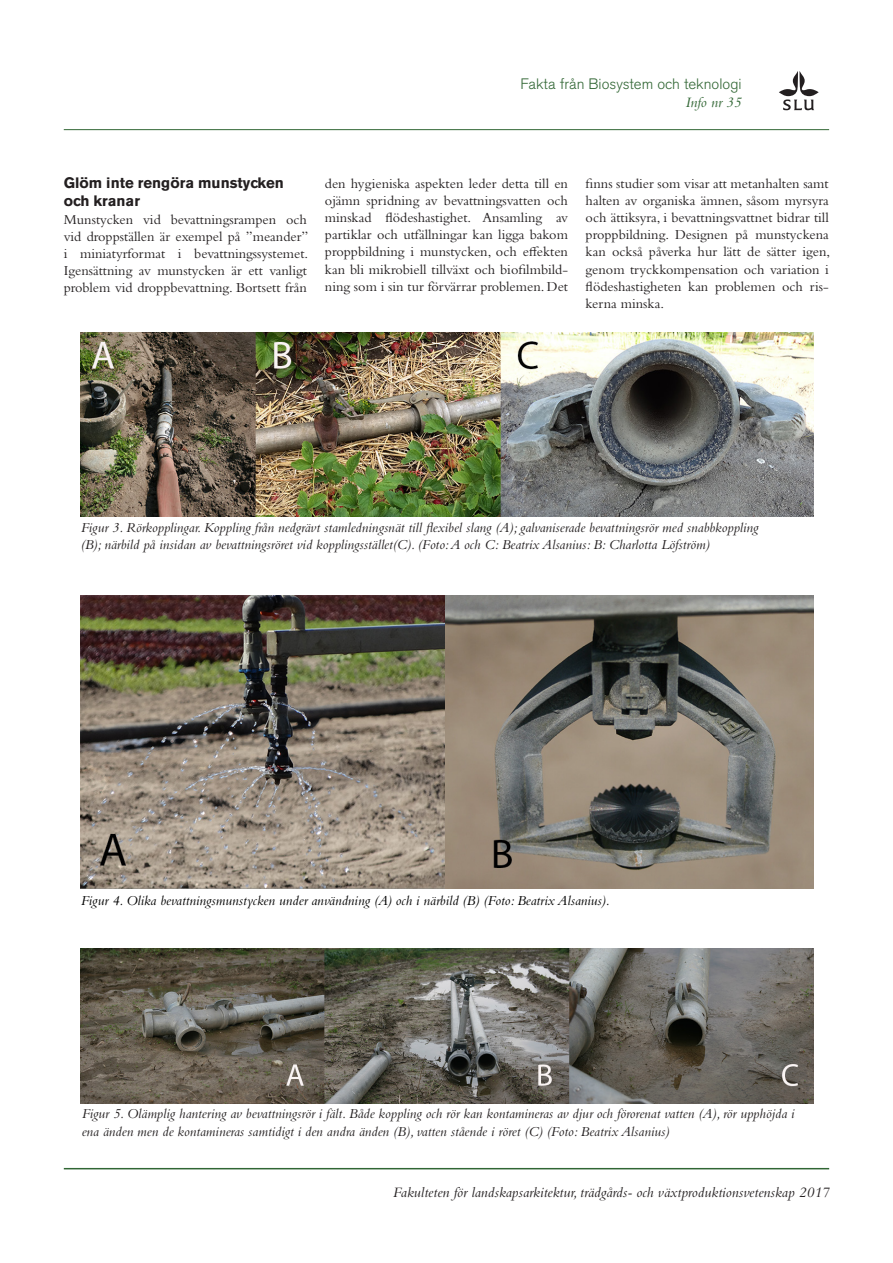
<style>
.page{position:relative;width:893px;height:1263px;background:#fff}
.page>*{position:absolute;margin:0;border:0;box-sizing:border-box;transform-origin:0 0}
.Fot{font:italic 15px "Bembo";color:#231f20}
.Underrubrik{font:700 15px/18px "Akzidenz Grotesk BE";color:#231f20}
.t1{font:300 15px "Akzidenz Grotesk BQ";color:#316634}
.t2{font:italic 15px "Bembo";color:#316634}
.Brödtext{font:14.25px/17.1px "Bembo Std";color:#231f20;text-align:justify}
.Bildtext{font:italic 14.25px/17.1px "Bembo Std";color:#231f20}
.Bildtext-2{font:italic 14.25px "Bembo Std";color:#000}
</style>
<div class="page">
<svg style="left:779px;top:71px;width:40px;height:39px"></svg>
<hr style="left:64px;top:1168px;width:765px;height:1px;background:#316634">
<hr style="left:64px;top:129px;width:765px;height:1px;background:#316634">
<img style="left:80px;top:333px;width:733px;height:184px">
<img style="left:80px;top:595px;width:733px;height:293px">
<img style="left:80px;top:948px;width:733px;height:155px">
<p class="t1" style="left:520px;top:76px;width:223px">Fakta från Biosystem och teknologi</p>
<p class="t2" style="left:686px;top:94px;width:57px">Info nr 35</p>
<p class="Underrubrik" style="left:64px;top:174px;width:222px">Glöm inte rengöra munstycken och kranar</p>
<p class="Brödtext" style="left:64px;top:210px;width:246px">Munstycken vid bevattningsrampen och vid droppställen är exempel på ”meander” i miniatyrformat i bevattningssystemet.<br>Igensättning av munstycken är ett vanligt problem vid droppbevattning. Bortsett från</p>
<p class="Brödtext" style="left:325px;top:175px;width:245px">den hygieniska aspekten leder detta till en ojämn spridning av bevattningsvatten och minskad flödeshastighet. Ansamling av partiklar och utfällningar kan ligga bakom proppbildning i munstycken, och effekten kan bli mikrobiell tillväxt och biofilmbild&shy;ning som i sin tur förvärrar problemen. Det</p>
<p class="Brödtext" style="left:586px;top:175px;width:246px">finns studier som visar att metanhalten samt halten av organiska ämnen, såsom myrsyra och ättiksyra, i bevattningsvattnet bidrar till proppbildning. Designen på munstyckena kan också påverka hur lätt de sätter igen, genom tryckkompensation och variation i flödeshastigheten kan problemen och ris&shy;kerna minska.</p>
<p class="Bildtext" style="left:81px;top:519px;width:679px">Figur 3. Rörkopplingar. Koppling från nedgrävt stamledningsnät till flexibel slang (A); galvaniserade bevattningsrör med snabbkoppling</p>
<p class="Bildtext" style="left:81px;top:536px;width:630px">(B); närbild på insidan av bevattningsröret vid kopplingsstället(C). (Foto: A och C: Beatrix Alsanius: B: Charlotta Löfström)</p>
<p class="Bildtext-2" style="left:81px;top:892px;width:531px">Figur 4. Olika bevattningsmunstycken under användning (A) och i närbild (B) (Foto: Beatrix Alsanius).</p>
<p class="Bildtext" style="left:82px;top:1105px;width:714px">Figur 5. Olämplig hantering av bevattningsrör i fält. Både koppling och rör kan kontamineras av djur och förorenat vatten (A), rör upphöjda i ena änden men de kontamineras samtidigt i den andra änden (B), vatten stående i röret (C) (Foto: Beatrix Alsanius)</p>
<p class="Fot" style="left:393px;top:1184px;width:438px">Fakulteten för landskapsarkitektur, trädgårds- och växtproduktionsvetenskap 2017</p>
</div>
